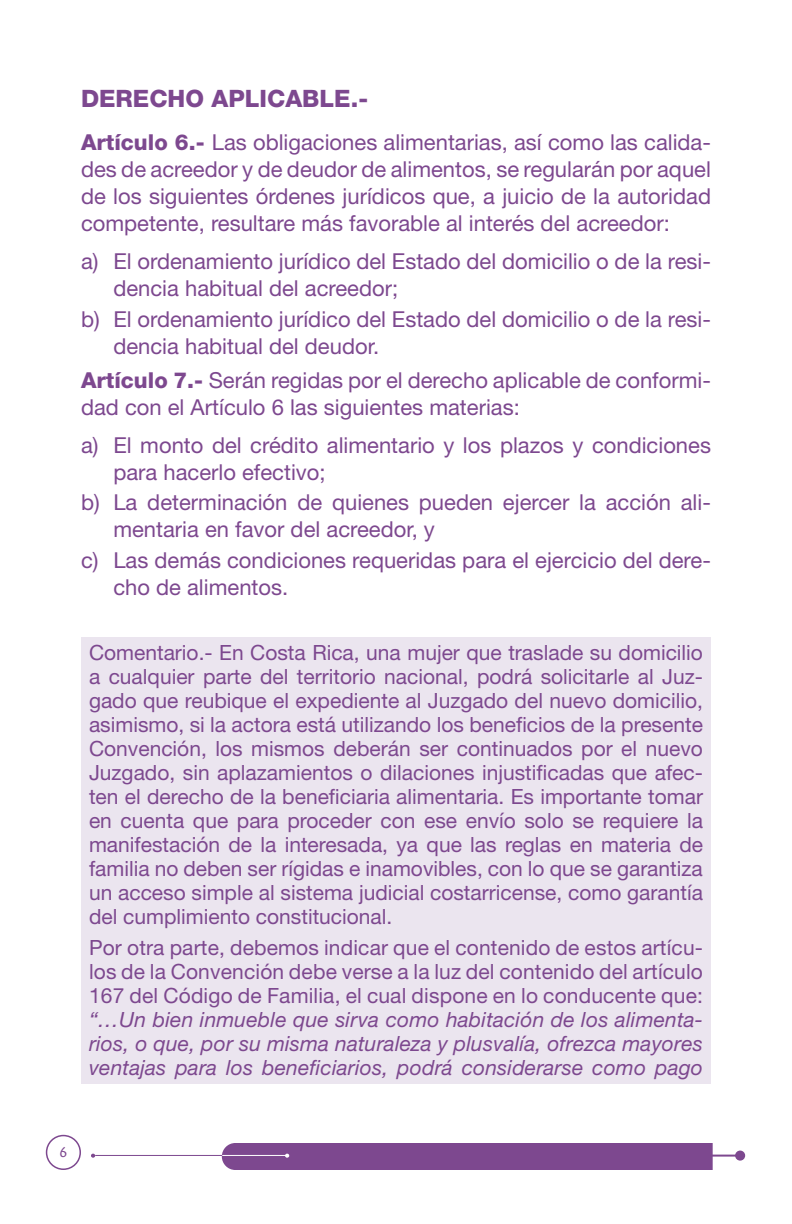
<style>
.page{position:relative;width:792px;height:1224px;background:#fff}
.page>*{position:absolute;margin:0;border:0;box-sizing:border-box;transform-origin:0 0}
.t1{font:800 24px "Helvetica Neue LT Std";color:#7d488f}
.t2{font:22px/27px "Helvetica Neue LT Std";color:#7d488f}
.t3{font:21px/24px "Helvetica Neue LT Std";letter-spacing:.005em;color:#7d488f;text-align:justify}
.t4{font:italic 21px/24px "Helvetica Neue LT Std";letter-spacing:.01em;color:#7d488f;text-align:justify}
.t5{font:14px "Lithos Pro";color:#7d488f}
.s1{font-weight:800}
</style>
<div class="page">
<div style="left:46px;top:1135px;width:35px;height:35px;border:2px solid #7d488f;border-radius:50%"></div>
<div style="left:235px;top:1143px;width:478px;height:27px;background:#7d488f"></div>
<div style="left:223px;top:1144px;width:25px;height:25px;background:#7d488f;border-radius:50%"></div>
<div style="left:222px;top:1143px;width:27px;height:27px;border:2px solid #7d488f;border-radius:50%"></div>
<div style="left:736px;top:1152px;width:8px;height:8px;background:#7d488f;border-radius:50%"></div>
<div style="left:735px;top:1151px;width:10px;height:10px;border:2px solid #7d488f;border-radius:50%"></div>
<hr style="left:706px;top:1155px;width:32px;height:2px;background:#7d488f">
<hr style="left:95px;top:1155px;width:130px;height:1px;background:#7d488f">
<hr style="left:222px;top:1155px;width:65px;height:1px;background:#fff">
<svg style="left:285px;top:1154px;width:4px;height:4px"></svg>
<svg style="left:91px;top:1154px;width:4px;height:4px"></svg>
<div style="left:81px;top:637px;width:630px;height:446px;background:#ebe5ef"></div>
<p class="t1" style="left:81px;top:84px;width:289px">DERECHO APLICABLE.-</p>
<p class="t2" style="left:81px;top:129px;width:632px;text-align:justify"><span class="s1">ARTÍCULO 6.-</span> Las obligaciones alimentarias, así como las calida&shy;des de acreedor y de deudor de alimentos, se regularán por aquel de los siguientes órdenes jurídicos que, a juicio de la autoridad competente, resultare más favorable al interés del acreedor:</p>
<p class="t2" style="left:113px;top:247px;width:599px;text-indent:-32px">a) El ordenamiento jurídico del Estado del domicilio o de la resi&shy;dencia habitual del acreedor;</p>
<p class="t2" style="left:113px;top:305px;width:599px;text-indent:-32px">b) El ordenamiento jurídico del Estado del domicilio o de la resi&shy;dencia habitual del deudor.</p>
<p class="t2" style="left:81px;top:366px;width:631px"><span class="s1">ARTÍCULO 7.-</span> Serán regidas por el derecho aplicable de conformi&shy;dad con el Artículo 6 las siguientes materias:</p>
<p class="t2" style="left:113px;top:431px;width:599px;text-indent:-32px">a) El monto del crédito alimentario y los plazos y condiciones para hacerlo efectivo;</p>
<p class="t2" style="left:113px;top:489px;width:599px;text-indent:-32px">b) La determinación de quienes pueden ejercer la acción ali&shy;mentaria en favor del acreedor, y</p>
<p class="t2" style="left:113px;top:546px;width:599px;text-indent:-32px">c) Las demás condiciones requeridas para el ejercicio del dere&shy;cho de alimentos.</p>
<p class="t3" style="left:89px;top:640px;width:616px">Comentario.- En Costa Rica, una mujer que traslade su domicilio a cualquier parte del territorio nacional, podrá solicitarle al Juz&shy;gado que reubique el expediente al Juzgado del nuevo domicilio, asimismo, si la actora está utilizando los beneficios de la presente Convención, los mismos deberán ser continuados por el nuevo Juzgado, sin aplazamientos o dilaciones injustificadas que afec&shy;ten el derecho de la beneficiaria alimentaria. Es importante tomar en cuenta que para proceder con ese envío solo se requiere la manifestación de la interesada, ya que las reglas en materia de familia no deben ser rígidas e inamovibles, con lo que se garantiza un acceso simple al sistema judicial costarricense, como garantía del cumplimiento constitucional.</p>
<p class="t3" style="left:89px;top:936px;width:616px">Por otra parte, debemos indicar que el contenido de estos artícu&shy;los de la Convención debe verse a la luz del contenido del artículo 167 del Código de Familia, el cual dispone en lo conducente que:</p>
<p class="t4" style="left:89px;top:1008px;width:616px">“…Un bien inmueble que sirva como habitación de los alimenta&shy;rios, o que, por su misma naturaleza y plusvalía, ofrezca mayores ventajas para los beneficiarios, podrá considerarse como pago</p>
<p class="t5" style="left:58px;top:1144px;width:11px">6</p>
</div>
